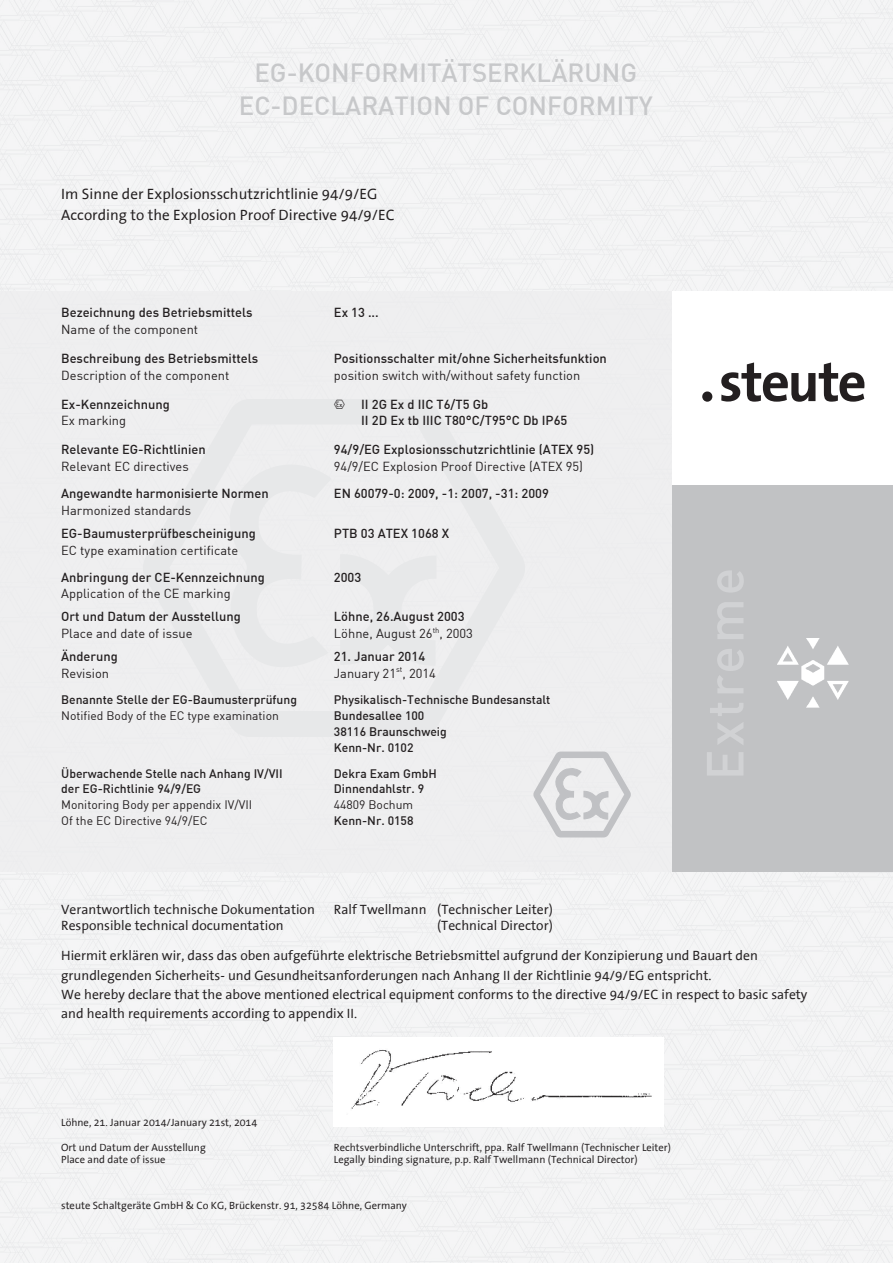
<style>
.page{position:relative;width:893px;height:1263px;background:#fff}
.page>*{position:absolute;margin:0;border:0;box-sizing:border-box;transform-origin:0 0}
.t1{font:500 25.8px/33.8px "DIN";color:#c7c8ca;text-align:center}
.t2{font:15.15px/21.3px "The Sans Office";color:#231f20}
.t3{font:13.65px/19.2px "The Sans Office";color:#231f20}
.t4{font:500 12.9px "DIN";color:#231f20}
.t5{font:12.9px "DIN";color:#231f20}
.t6{font:500 12.15px/16px "DIN";color:#231f20}
.t7{font:12.15px "DIN";color:#231f20}
.t8{font:10.65px "The Sans Office";color:#231f20}
.s1{font-family:"Sign";font-weight:400}
</style>
<div class="page">
<div style="left:0;top:0;width:893px;height:291px;background:#f4f4f5"></div>
<div style="left:0;top:380px;width:893px;height:883px;background:#f4f5f5"></div>
<div style="left:672px;top:291px;width:221px;height:194px;background:#fff"></div>
<svg style="left:702px;top:391px;width:10px;height:11px"></svg>
<svg style="left:721px;top:362px;width:143px;height:40px"></svg>
<div style="left:672px;top:485px;width:221px;height:386px;background:#c1c2c4"></div>
<img style="left:777px;top:638px;width:71px;height:69px">
<svg style="left:533px;top:751px;width:98px;height:99px"></svg>
<div style="left:334px;top:1038px;width:329px;height:88px;background:#fff"></div>
<h1 class="t1" style="left:239px;top:55px;width:415px">EG-KONFORMITÄTSERKLÄRUNG<br>EC-DECLARATION OF CONFORMITY</h1>
<p class="t2" style="left:61px;top:184px;width:335px">Im Sinne der Explosionsschutzrichtlinie 94/9/EG<br>According to the Explosion Proof Directive 94/9/EC</p>
<p class="t4" style="left:61px;top:304px;width:193px">Bezeichnung des Betriebsmittels</p>
<p class="t4" style="left:334px;top:304px;width:46px">Ex 13 ...</p>
<p class="t5" style="left:61px;top:321px;width:139px">Name of the component</p>
<p class="t4" style="left:61px;top:350px;width:198px">Beschreibung des Betriebsmittels</p>
<p class="t4" style="left:334px;top:350px;width:275px">Positionsschalter mit/ohne Sicherheitsfunktion</p>
<p class="t5" style="left:61px;top:367px;width:170px">Description of the component</p>
<p class="t5" style="left:334px;top:367px;width:248px">position switch with/without safety function</p>
<p class="t4" style="left:61px;top:396px;width:110px">Ex-Kennzeichnung</p>
<p class="t4" style="left:334px;top:396px;width:156px"><span class="s1">L</span> II 2G Ex d IIC T6/T5 Gb</p>
<p class="t5" style="left:61px;top:413px;width:66px">Ex marking</p>
<p class="t4" style="left:361px;top:412px;width:208px">II 2D Ex tb IIIC T80°C/T95°C Db IP65</p>
<p class="t4" style="left:61px;top:441px;width:146px">Relevante EG-Richtlinien</p>
<p class="t4" style="left:334px;top:441px;width:262px">94/9/EG Explosionsschutzrichtlinie (ATEX 95)</p>
<p class="t5" style="left:61px;top:458px;width:129px">Relevant EC directives</p>
<p class="t5" style="left:334px;top:458px;width:251px">94/9/EC Explosion Proof Directive (ATEX 95)</p>
<p class="t4" style="left:61px;top:485px;width:209px">Angewandte harmonisierte Normen</p>
<p class="t4" style="left:334px;top:485px;width:217px">EN 60079-0: 2009, -1: 2007, -31: 2009</p>
<p class="t5" style="left:61px;top:502px;width:132px">Harmonized standards</p>
<p class="t4" style="left:61px;top:525px;width:196px">EG-Baumusterprüfbescheinigung</p>
<p class="t4" style="left:334px;top:525px;width:117px">PTB 03 ATEX 1068 X</p>
<p class="t5" style="left:61px;top:542px;width:179px">EC type examination certificate</p>
<p class="t4" style="left:61px;top:569px;width:205px">Anbringung der CE-Kennzeichnung</p>
<p class="t4" style="left:334px;top:569px;width:29px">2003</p>
<p class="t5" style="left:61px;top:585px;width:171px">Application of the CE marking</p>
<p class="t4" style="left:61px;top:608px;width:181px">Ort und Datum der Ausstellung</p>
<p class="t4" style="left:334px;top:608px;width:132px">Löhne, 26.August 2003</p>
<p class="t5" style="left:61px;top:625px;width:133px">Place and date of issue</p>
<p class="t5" style="left:334px;top:625px;width:140px">Löhne, August 26<sup>th</sup>, 2003</p>
<p class="t4" style="left:61px;top:648px;width:58px">Änderung</p>
<p class="t4" style="left:334px;top:648px;width:93px">21. Januar 2014</p>
<p class="t5" style="left:61px;top:665px;width:49px">Revision</p>
<p class="t5" style="left:334px;top:665px;width:104px">January 21<sup>st</sup>, 2014</p>
<p class="t6" style="left:61px;top:691px;width:238px">Benannte Stelle der EG-Baumusterprüfung</p>
<p class="t6" style="left:334px;top:691px;width:218px">Physikalisch-Technische Bundesanstalt</p>
<p class="t7" style="left:61px;top:708px;width:219px">Notified Body of the EC type examination</p>
<p class="t6" style="left:334px;top:707px;width:114px">Bundesallee 100<br>38116 Braunschweig<br>Kenn-Nr. 0102</p>
<p class="t6" style="left:61px;top:765px;width:223px">Überwachende Stelle nach Anhang IV/VII</p>
<p class="t6" style="left:334px;top:765px;width:104px">Dekra Exam GmbH</p>
<p class="t6" style="left:61px;top:781px;width:141px">der EG-Richtlinie 94/9/EG</p>
<p class="t6" style="left:334px;top:781px;width:92px">Dinnendahlstr. 9</p>
<p class="t7" style="left:61px;top:797px;width:192px">Monitoring Body per appendix IV/VII</p>
<p class="t7" style="left:334px;top:797px;width:81px">44809 Bochum</p>
<p class="t7" style="left:61px;top:813px;width:148px">Of the EC Directive 94/9/EC</p>
<p class="t6" style="left:334px;top:812px;width:81px">Kenn-Nr. 0158</p>
<p class="t3" style="left:61px;top:901px;width:255px">Verantwortlich technische Dokumentation</p>
<p class="t3" style="left:334px;top:901px;width:220px">Ralf Twellmann (Technischer Leiter)</p>
<p class="t3" style="left:61px;top:916px;width:224px">Responsible technical documentation</p>
<p class="t3" style="left:437px;top:916px;width:117px">(Technical Director)</p>
<p class="t3" style="left:61px;top:947px;width:748px">Hiermit erklären wir, dass das oben aufgeführte elektrische Betriebsmittel aufgrund der Konzipierung und Bauart den grundlegenden Sicherheits- und Gesundheitsanforderungen nach Anhang II der Richtlinie 94/9/EG entspricht.<br>We hereby declare that the above mentioned electrical equipment conforms to the directive 94/9/EC in respect to basic safety and health requirements according to appendix II.</p>
<p class="t8" style="left:61px;top:1117px;width:198px">Löhne, 21. Januar 2014/January 21st, 2014</p>
<p class="t8" style="left:61px;top:1141px;width:146px">Ort und Datum der Ausstellung</p>
<p class="t8" style="left:334px;top:1141px;width:339px">Rechtsverbindliche Unterschrift, ppa. Ralf Twellmann (Technischer Leiter)</p>
<p class="t8" style="left:61px;top:1153px;width:106px">Place and date of issue</p>
<p class="t8" style="left:334px;top:1153px;width:305px">Legally binding signature, p.p. Ralf Twellmann (Technical Director)</p>
<p class="t8" style="left:61px;top:1200px;width:347px">steute Schaltgeräte GmbH &amp; Co KG, Brückenstr. 91, 32584 Löhne, Germany</p>
</div>
